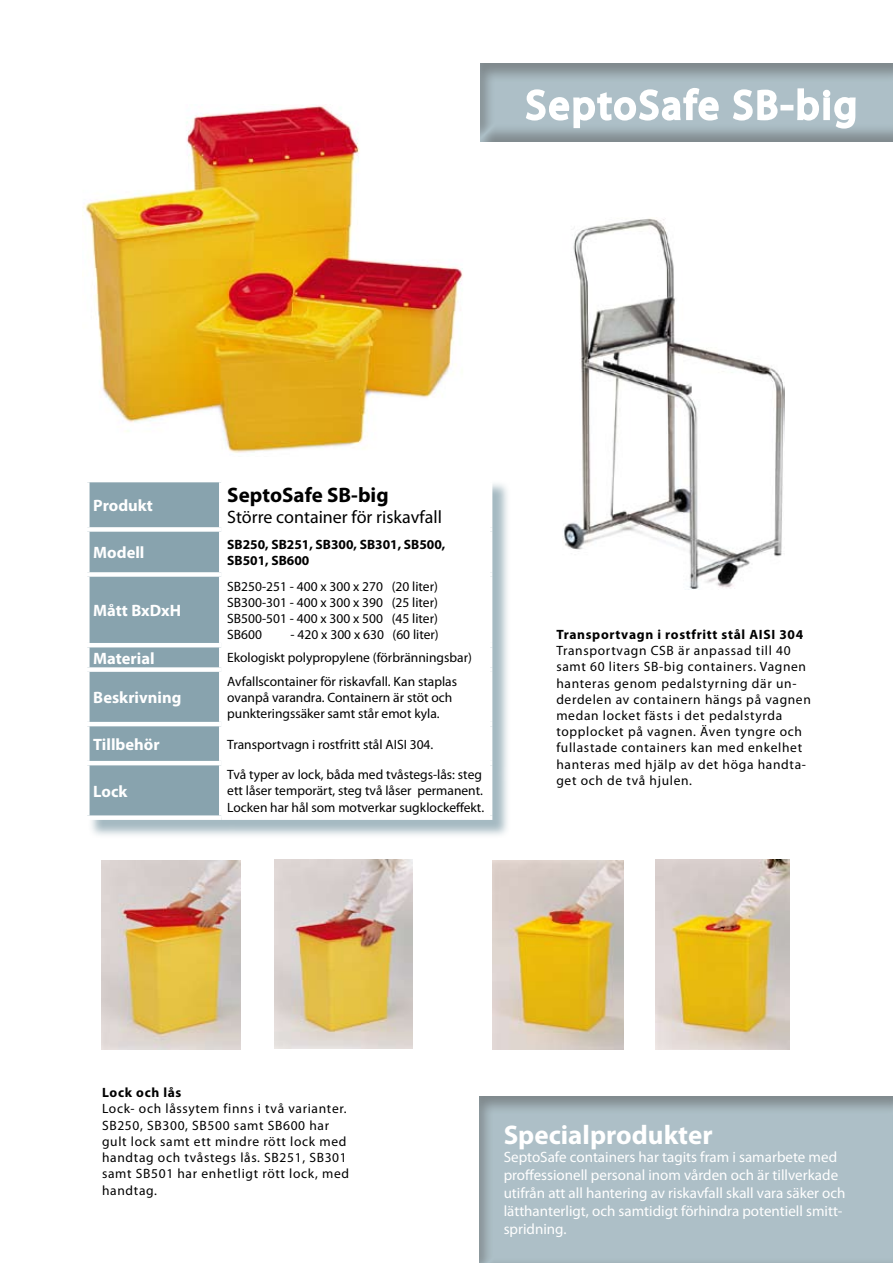
<style>
.page{position:relative;width:893px;height:1263px;background:#fff}
.page>*{position:absolute;margin:0;border:0;box-sizing:border-box;transform-origin:0 0}
.t1{font:40.5px "Myriad Pro";letter-spacing:.07em;color:#fff}
.t2{font:700 27px "Myriad Pro";color:#fff}
.t3{font:700 21px "Myriad Pro";color:#000}
.t4{font:18px "Myriad Pro";color:#000}
.t5{font:700 16.5px "Myriad Pro";color:#fff}
.t6{font:15px/18px "Myriad Pro";color:#fff}
.t7{font:13.5px/16.2px "Myriad Pro";letter-spacing:.045em;color:#000}
.t8{font:13.5px/16.2px "Myriad Pro";color:#000}
.t9{font:700 13.5px/16.2px "Myriad Pro";color:#000}
.s1{font-weight:700}
</style>
<div class="page">
<img style="left:84px;top:104px;width:379px;height:349px">
<div style="left:480px;top:63px;width:413px;height:81px;background:#000;opacity:.5"></div>
<svg style="left:523px;top:86px;width:197px;height:44px"></svg>
<svg style="left:730px;top:88px;width:49px;height:34px"></svg>
<svg style="left:796px;top:87px;width:24px;height:35px"></svg>
<div style="left:823px;top:98px;width:7px;height:22px;border:3px solid #fff"></div>
<div style="left:823px;top:90px;width:7px;height:7px;border:3px solid #fff;border-radius:50%"></div>
<svg style="left:833px;top:96px;width:24px;height:34px"></svg>
<div style="left:468px;top:1090px;width:425px;height:173px;background:#000;opacity:.5"></div>
<div style="left:87px;top:480px;width:482px;height:469px;background:#88a3ae;opacity:.75"></div>
<div style="left:90px;top:482px;width:129px;height:333px;background:#88a3ae"></div>
<svg style="left:224px;top:482px;width:264px;height:333px"></svg>
<hr style="left:85px;top:478px;width:136px;height:4px;background:#fff">
<div style="left:85px;top:482px;width:5px;height:45px;background:#fff"></div>
<hr style="left:221px;top:478px;width:271px;height:4px;background:#fff">
<div style="left:219px;top:482px;width:5px;height:45px;background:#fff"></div>
<hr style="left:488px;top:482px;width:4px;height:45px;background:#fff">
<div style="left:85px;top:527px;width:136px;height:5px;background:#fff"></div>
<div style="left:85px;top:532px;width:5px;height:40px;background:#fff"></div>
<div style="left:221px;top:527px;width:271px;height:5px;background:#fff"></div>
<div style="left:219px;top:532px;width:5px;height:40px;background:#fff"></div>
<hr style="left:488px;top:532px;width:4px;height:40px;background:#fff">
<div style="left:85px;top:572px;width:136px;height:5px;background:#fff"></div>
<div style="left:85px;top:577px;width:5px;height:66px;background:#fff"></div>
<div style="left:221px;top:572px;width:271px;height:5px;background:#fff"></div>
<div style="left:219px;top:577px;width:5px;height:66px;background:#fff"></div>
<hr style="left:488px;top:577px;width:4px;height:66px;background:#fff">
<hr style="left:85px;top:643px;width:136px;height:4px;background:#fff">
<div style="left:85px;top:647px;width:5px;height:20px;background:#fff"></div>
<hr style="left:221px;top:643px;width:271px;height:4px;background:#fff">
<div style="left:219px;top:647px;width:5px;height:20px;background:#fff"></div>
<hr style="left:488px;top:647px;width:4px;height:20px;background:#fff">
<div style="left:85px;top:667px;width:136px;height:5px;background:#fff"></div>
<div style="left:85px;top:672px;width:5px;height:50px;background:#fff"></div>
<div style="left:221px;top:667px;width:271px;height:5px;background:#fff"></div>
<div style="left:219px;top:672px;width:5px;height:50px;background:#fff"></div>
<hr style="left:488px;top:672px;width:4px;height:50px;background:#fff">
<hr style="left:85px;top:722px;width:136px;height:4px;background:#fff">
<div style="left:85px;top:726px;width:5px;height:35px;background:#fff"></div>
<hr style="left:221px;top:722px;width:271px;height:4px;background:#fff">
<div style="left:219px;top:726px;width:5px;height:35px;background:#fff"></div>
<hr style="left:488px;top:726px;width:4px;height:35px;background:#fff">
<hr style="left:85px;top:761px;width:136px;height:4px;background:#fff">
<div style="left:85px;top:765px;width:5px;height:50px;background:#fff"></div>
<hr style="left:221px;top:761px;width:271px;height:4px;background:#fff">
<div style="left:219px;top:765px;width:5px;height:50px;background:#fff"></div>
<hr style="left:488px;top:765px;width:4px;height:50px;background:#fff">
<div style="left:85px;top:815px;width:136px;height:5px;background:#fff"></div>
<div style="left:221px;top:815px;width:271px;height:5px;background:#fff"></div>
<img style="left:102px;top:860px;width:139px;height:189px">
<img style="left:275px;top:859px;width:137px;height:190px">
<img style="left:492px;top:860px;width:132px;height:189px">
<img style="left:655px;top:859px;width:135px;height:190px">
<img style="left:562px;top:218px;width:222px;height:371px">
<p class="t1" style="left:526px;top:80px;width:332px">SeptoSafe SB-big</p>
<p class="t5" style="left:93px;top:495px;width:61px">Produkt</p>
<p class="t3" style="left:227px;top:481px;width:163px">SeptoSafe SB-big</p>
<p class="t4" style="left:227px;top:506px;width:216px">Större container för riskavfall</p>
<p class="t5" style="left:93px;top:542px;width:53px">Modell</p>
<p class="t9" style="left:227px;top:536px;width:220px">SB250, SB251, SB300, SB301, SB500,<br>SB501, SB600</p>
<p class="t5" style="left:93px;top:600px;width:89px">Mått BxDxH</p>
<p class="t7" style="left:227px;top:578px;width:212px;text-align:justify">SB250-251 - 400 x 300 x 270 (20 liter)<br>SB300-301 - 400 x 300 x 390 (25 liter)<br>SB500-501 - 400 x 300 x 500 (45 liter)<br>SB600</p>
<p class="t8" style="left:291px;top:626px;width:150px">- 420 x 300 x 630 (60 liter)</p>
<p class="t5" style="left:93px;top:647px;width:63px">Material</p>
<p class="t8" style="left:227px;top:650px;width:246px">Ekologiskt polypropylene (förbränningsbar)</p>
<p class="t5" style="left:93px;top:687px;width:90px">Beskrivning</p>
<p class="t8" style="left:227px;top:673px;width:231px">Avfallscontainer för riskavfall. Kan staplas ovanpå varandra. Containern är stöt och punkteringssäker samt står emot kyla.</p>
<p class="t5" style="left:93px;top:733px;width:68px">Tillbehör</p>
<p class="t8" style="left:227px;top:736px;width:208px">Transportvagn i rostfritt stål AISI 304.</p>
<p class="t5" style="left:93px;top:780px;width:36px">Lock</p>
<p class="t8" style="left:227px;top:766px;width:258px">Två typer av lock, båda med tvåstegs-lås: steg ett låser temporärt, steg två låser permanent.<br>Locken har hål som motverkar sugklockeffekt.</p>
<p class="t7" style="left:556px;top:626px;width:256px"><span class="s1">Transportvagn i rostfritt stål AISI 304<br></span>Transportvagn CSB är anpassad till 40 samt 60 liters SB-big containers. Vagnen hanteras genom pedalstyrning där un&shy;derdelen av containern hängs på vagnen medan locket fästs i det pedalstyrda topplocket på vagnen. Även tyngre och fullastade containers kan med enkelhet hanteras med hjälp av det höga handta&shy;get och de två hjulen.</p>
<p class="t7" style="left:102px;top:1084px;width:249px"><span class="s1">Lock och lås<br></span>Lock- och låssytem finns i två varianter.<br>SB250, SB300, SB500 samt SB600 har gult lock samt ett mindre rött lock med handtag och tvåstegs lås. SB251, SB301 samt SB501 har enhetligt rött lock, med handtag.</p>
<p class="t2" style="left:504px;top:1117px;width:210px">Specialprodukter</p>
<p class="t6" style="left:504px;top:1148px;width:343px">SeptoSafe containers har tagits fram i samarbete med proffessionell personal inom vården och är tillverkade utifrån att all hantering av riskavfall skall vara säker och lätthanterligt, och samtidigt förhindra potentiell smitt&shy;spridning.</p>
</div>
